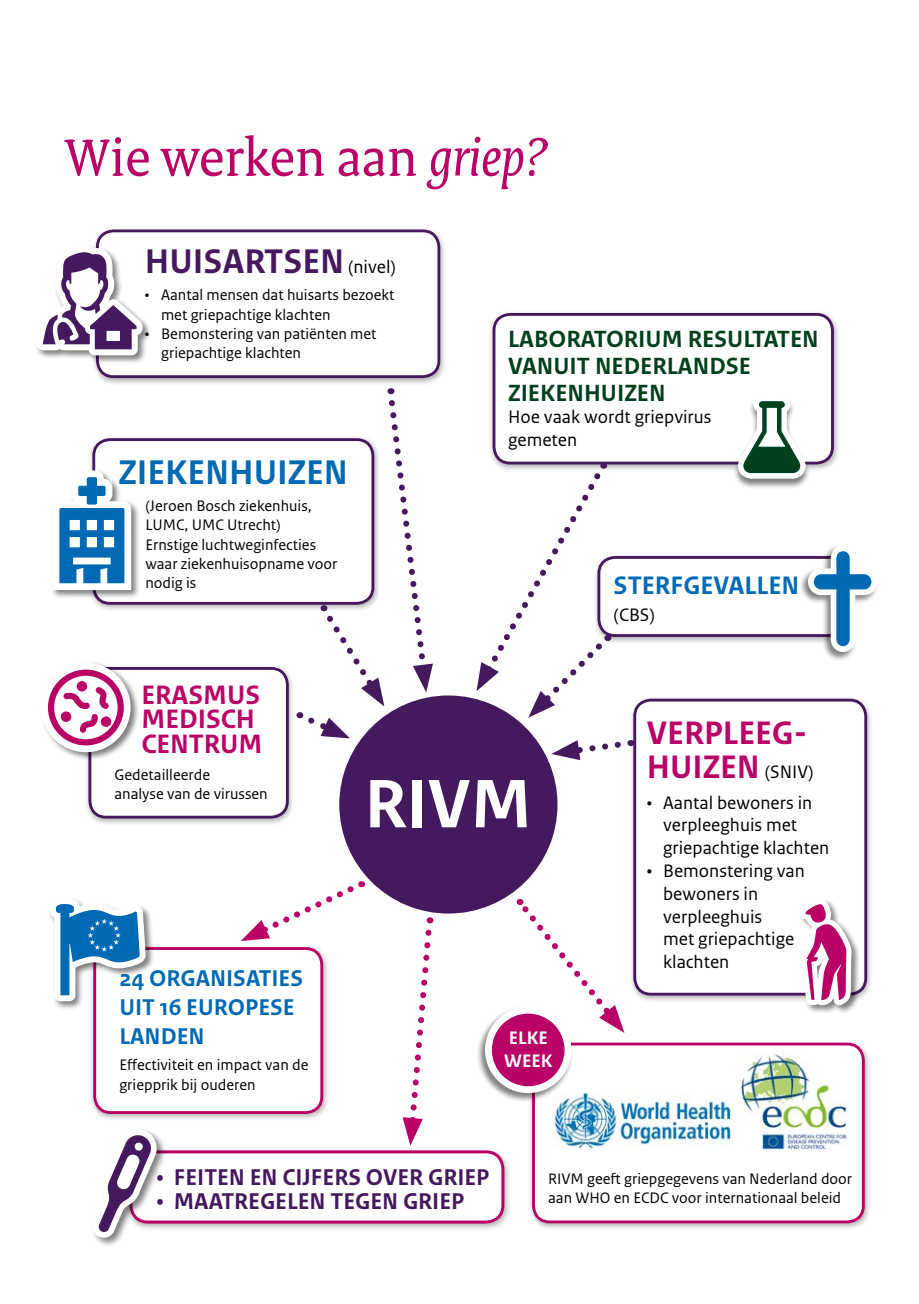
<style>
.page{position:relative;width:919px;height:1304px;background:#fff}
.page>*{position:absolute;margin:0;border:0;box-sizing:border-box;transform-origin:0 0}
.t1{font:700 72px "Rijksoverheid Sans Text";color:#fff}
._04_RIVM_Kop{font:56px "Rijksoverheid Serif";color:#b90066}
._10_RIVM_Broodtekst{font:700 36px "Rijksoverheid Sans Text";color:#44195e}
._10_RIVM_Broodtekst-2{font:700 36px "Rijksoverheid Sans Text";color:#0069b3}
._10_RIVM_Broodtekst-3{font:700 34.2px "Rijksoverheid Sans Text";color:#b90066}
._10_RIVM_Broodtekst-4{font:700 28px "Rijksoverheid Sans Text";color:#b90066}
._10_RIVM_Broodtekst-5{font:700 26.6px "Rijksoverheid Sans Text";color:#0069b3}
._10_RIVM_Broodtekst-6{font:700 24.8px "Rijksoverheid Sans Text";color:#00401c}
.t2{font:700 24px "Rijksoverheid Sans Text";color:#44195e}
._10_RIVM_Broodtekst-7{font:700 24px/28.8px "Rijksoverheid Sans Text";color:#0069b3}
._10_RIVM_Broodtekst-8{font:19px/22.8px "Rijksoverheid Sans Text";color:#000}
._10_RIVM_Broodtekst-9{font:700 19px "Rijksoverheid Sans Text";color:#fff}
._10_RIVM_Broodtekst-10{font:16px/19.2px "Rijksoverheid Sans Text";color:#000}
.s1{font-style:italic}
.s2{font-weight:400;font-size:19px;color:#000}
</style>
<div class="page">
<div style="left:339px;top:695px;width:218px;height:219px;background:#44195e;border-radius:50%"></div>
<div style="left:84px;top:664px;width:211px;height:162px;background:#000;opacity:.3"></div>
<div style="left:90px;top:668px;width:197px;height:149px;background:#fff;border-radius:16px"></div>
<div style="left:88px;top:667px;width:201px;height:152px;border:3px solid #44195e;border-radius:16px"></div>
<div style="left:40px;top:661px;width:100px;height:100px;background:#000;opacity:.5"></div>
<div style="left:41px;top:663px;width:90px;height:89px;background:#fff;border-radius:50%"></div>
<svg style="left:44px;top:670px;width:83px;height:75px"></svg>
<svg style="left:299px;top:712px;width:51px;height:26px"></svg>
<div style="left:88px;top:435px;width:293px;height:178px;background:#000;opacity:.3"></div>
<div style="left:94px;top:440px;width:279px;height:163px;background:#fff;border-radius:16px"></div>
<div style="left:92px;top:438px;width:282px;height:167px;border:3px solid #44195e;border-radius:16px"></div>
<div style="left:51px;top:469px;width:89px;height:130px;background:#000;opacity:.5"></div>
<svg style="left:52px;top:470px;width:79px;height:120px"></svg>
<div style="left:92px;top:227px;width:355px;height:159px;background:#000;opacity:.3"></div>
<div style="left:97px;top:231px;width:342px;height:146px;background:#fff;border-radius:16px"></div>
<div style="left:96px;top:229px;width:344px;height:149px;border:3px solid #44195e;border-radius:16px"></div>
<div style="left:35px;top:245px;width:117px;height:119px;background:#000;opacity:.5"></div>
<svg style="left:37px;top:246px;width:106px;height:109px"></svg>
<svg style="left:322px;top:388px;width:111px;height:318px"></svg>
<div style="left:488px;top:310px;width:352px;height:162px;background:#000;opacity:.3"></div>
<div style="left:494px;top:314px;width:338px;height:149px;background:#fff;border-radius:16px"></div>
<div style="left:492px;top:313px;width:341px;height:151px;border:3px solid #44195e;border-radius:16px"></div>
<div style="left:733px;top:396px;width:77px;height:93px;background:#000;opacity:.5"></div>
<svg style="left:738px;top:396px;width:67px;height:82px"></svg>
<div style="left:593px;top:553px;width:261px;height:92px;background:#000;opacity:.3"></div>
<div style="left:599px;top:557px;width:247px;height:79px;background:#fff;border-radius:16px"></div>
<div style="left:597px;top:556px;width:251px;height:81px;border:3px solid #44195e;border-radius:16px"></div>
<div style="left:799px;top:544px;width:80px;height:118px;background:#000;opacity:.5"></div>
<svg style="left:808px;top:545px;width:69px;height:107px"></svg>
<svg style="left:476px;top:463px;width:132px;height:255px"></svg>
<div style="left:629px;top:696px;width:244px;height:307px;background:#000;opacity:.3"></div>
<div style="left:634px;top:700px;width:231px;height:294px;background:#fff;border-radius:16px"></div>
<div style="left:633px;top:699px;width:234px;height:297px;border:3px solid #44195e;border-radius:16px"></div>
<div style="left:798px;top:898px;width:62px;height:116px;background:#000;opacity:.5"></div>
<svg style="left:800px;top:899px;width:51px;height:106px"></svg>
<svg style="left:551px;top:740px;width:70px;height:20px"></svg>
<div style="left:528px;top:1040px;width:342px;height:191px;background:#000;opacity:.3"></div>
<div style="left:533px;top:1044px;width:330px;height:178px;background:#fff;border-radius:16px"></div>
<div style="left:532px;top:1043px;width:332px;height:180px;border:3px solid #b90066;border-radius:16px"></div>
<div style="left:476px;top:1006px;width:97px;height:97px;background:#000;opacity:.5"></div>
<svg style="left:485px;top:898px;width:139px;height:195px"></svg>
<img style="left:552px;top:1092px;width:180px;height:58px">
<img style="left:739px;top:1054px;width:108px;height:95px">
<svg style="left:402px;top:917px;width:32px;height:229px"></svg>
<div style="left:124px;top:1147px;width:388px;height:85px;background:#000;opacity:.3"></div>
<div style="left:131px;top:1152px;width:372px;height:70px;background:#fff;border-radius:17px"></div>
<div style="left:129px;top:1150px;width:375px;height:74px;border:3px solid #b90066;border-radius:17px"></div>
<div style="left:91px;top:1127px;width:76px;height:120px;background:#000;opacity:.5"></div>
<svg style="left:93px;top:1129px;width:64px;height:109px"></svg>
<svg style="left:241px;top:881px;width:121px;height:60px"></svg>
<div style="left:89px;top:944px;width:241px;height:177px;background:#000;opacity:.3"></div>
<div style="left:95px;top:948px;width:227px;height:165px;background:#fff;border-radius:16px"></div>
<div style="left:93px;top:947px;width:230px;height:167px;border:3px solid #b90066;border-radius:16px"></div>
<div style="left:49px;top:897px;width:105px;height:113px;background:#000;opacity:.5"></div>
<svg style="left:50px;top:898px;width:96px;height:103px"></svg>
<h2 class="_04_RIVM_Kop" style="left:65px;top:124px;width:484px">Wie werken aan <span class="s1">griep?</span></h2>
<p class="_10_RIVM_Broodtekst" style="left:145px;top:241px;width:252px">HUISARTSEN <span class="s2">(nivel)</span></p>
<p class="_10_RIVM_Broodtekst-10" style="left:161px;top:286px;width:235px;text-indent:-16px">• Aantal mensen dat huisarts bezoekt met griepachtige klachten</p>
<p class="_10_RIVM_Broodtekst-10" style="left:161px;top:324px;width:217px;text-indent:-16px">• Bemonstering van patiënten met griepachtige klachten</p>
<p class="_10_RIVM_Broodtekst-6" style="left:508px;top:325px;width:312px">LABORATORIUM RESULTATEN</p>
<p class="_10_RIVM_Broodtekst-6" style="left:508px;top:352px;width:244px">VANUIT NEDERLANDSE</p>
<p class="_10_RIVM_Broodtekst-6" style="left:508px;top:379px;width:159px">ZIEKENHUIZEN</p>
<p class="_10_RIVM_Broodtekst-8" style="left:508px;top:406px;width:205px">Hoe vaak wordt griepvirus</p>
<p class="_10_RIVM_Broodtekst-8" style="left:508px;top:429px;width:71px">gemeten</p>
<p class="_10_RIVM_Broodtekst-2" style="left:118px;top:452px;width:231px">ZIEKENHUIZEN</p>
<p class="_10_RIVM_Broodtekst-10" style="left:145px;top:497px;width:168px">(Jeroen Bosch ziekenhuis,<br>LUMC, UMC Utrecht)</p>
<p class="_10_RIVM_Broodtekst-10" style="left:145px;top:535px;width:194px">Ernstige luchtweginfecties waar ziekenhuisopname voor nodig is</p>
<p class="_10_RIVM_Broodtekst-4" style="left:141px;top:679px;width:120px">ERASMUS</p>
<p class="_10_RIVM_Broodtekst-4" style="left:141px;top:704px;width:115px">MEDISCH</p>
<p class="_10_RIVM_Broodtekst-4" style="left:141px;top:728px;width:122px">CENTRUM</p>
<p class="_10_RIVM_Broodtekst-10" style="left:114px;top:765px;width:97px">Gedetailleerde</p>
<p class="_10_RIVM_Broodtekst-10" style="left:114px;top:784px;width:155px">analyse van de virussen</p>
<h1 class="t1" style="left:364px;top:763px;width:169px">RIVM</h1>
<p class="_10_RIVM_Broodtekst-7" style="left:119px;top:964px;width:185px">24 ORGANISATIES</p>
<p class="_10_RIVM_Broodtekst-7" style="left:119px;top:993px;width:177px">UIT 16 EUROPESE<br>LANDEN</p>
<p class="_10_RIVM_Broodtekst-10" style="left:119px;top:1056px;width:191px">Effectiviteit en impact van de griepprik bij ouderen</p>
<p class="_10_RIVM_Broodtekst-9" style="left:509px;top:1027px;width:40px">ELKE</p>
<p class="_10_RIVM_Broodtekst-9" style="left:504px;top:1050px;width:50px">WEEK</p>
<p class="_10_RIVM_Broodtekst-5" style="left:613px;top:570px;width:187px">STERFGEVALLEN</p>
<p class="_10_RIVM_Broodtekst-8" style="left:613px;top:603px;width:43px">(CBS)</p>
<p class="_10_RIVM_Broodtekst-3" style="left:647px;top:713px;width:161px">VERPLEEG-</p>
<p class="_10_RIVM_Broodtekst-3" style="left:647px;top:748px;width:168px">HUIZEN <span class="s2">(SNIV)</span></p>
<p class="_10_RIVM_Broodtekst-8" style="left:663px;top:791px;width:168px;text-indent:-16px">• Aantal bewoners in verpleeghuis met griepachtige klachten</p>
<p class="_10_RIVM_Broodtekst-8" style="left:663px;top:860px;width:143px;text-indent:-16px">• Bemonstering van bewoners in verpleeghuis<br>met griepachtige klachten</p>
<p class="t2" style="left:157px;top:1163px;width:334px">• FEITEN EN CIJFERS OVER GRIEP</p>
<p class="t2" style="left:157px;top:1187px;width:309px">• MAATREGELEN TEGEN GRIEP</p>
<p class="_10_RIVM_Broodtekst-10" style="left:548px;top:1169px;width:305px">RIVM geeft griepgegevens van Nederland door</p>
<p class="_10_RIVM_Broodtekst-10" style="left:548px;top:1188px;width:294px">aan WHO en ECDC voor internationaal beleid</p>
</div>
